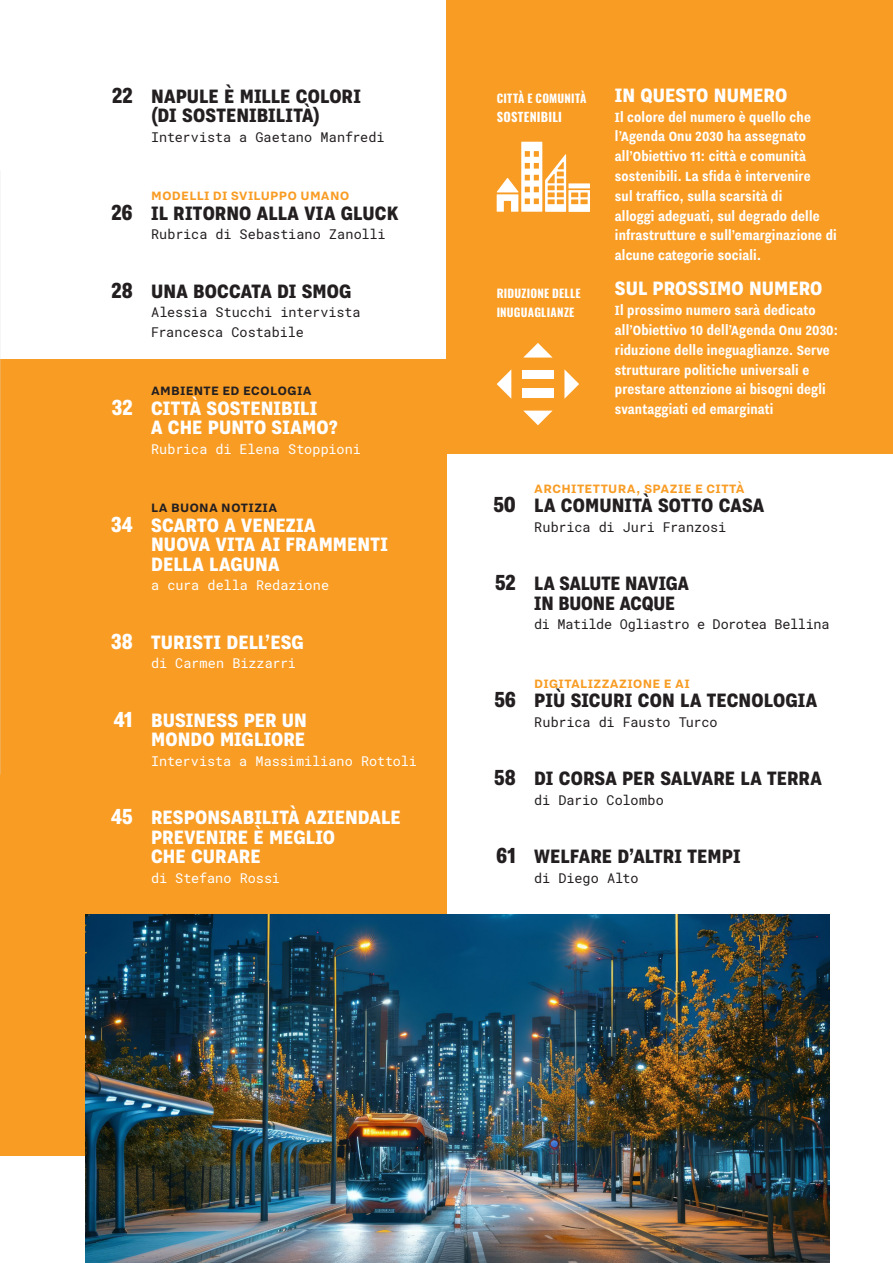
<style>
.page{position:relative;width:893px;height:1263px;background:#fff}
.page>*{position:absolute;margin:0;border:0;box-sizing:border-box;transform-origin:0 0}
.t1{font:800 27px "Nitti Grotesk Cond";color:#231f20}
.t2{font:800 27px "Nitti Grotesk Cond";color:#fff}
.t3{font:800 24px/19.5px "Nitti Grotesk Cond";letter-spacing:.005em;color:#fff}
.t4{font:800 24px/19.5px "Nitti Grotesk Cond";letter-spacing:.005em;color:#231f20}
.t5{font:700 16.5px/19.8px "Nitti Grotesk Cond";letter-spacing:.01em;color:#fff}
.t6{font:700 15px "Nitti Grotesk";letter-spacing:.015em;color:#f89c24}
.t7{font:700 15px "Nitti Grotesk";letter-spacing:.015em;color:#231f20}
.t8{font:13.5px/19.5px "Roboto Mono";letter-spacing:-.01em;color:#231f20}
.t9{font:13.5px "Roboto Mono";letter-spacing:-.005em;color:#fff}
.t10{font:700 12.6px "Oswald";letter-spacing:.02em;color:#fff}
.t11{font:700 11.55px/19.5px "Oswald";letter-spacing:.02em;color:#fff}
</style>
<div class="page">
<div style="left:0;top:359px;width:446px;height:797px;background:#f89c24"></div>
<img style="left:85px;top:914px;width:744px;height:349px">
<div style="left:446px;top:0;width:447px;height:454px;background:#f89c24"></div>
<img style="left:0;top:170px;width:1px;height:604px">
<svg style="left:497px;top:142px;width:93px;height:70px"></svg>
<svg style="left:497px;top:370px;width:14px;height:29px"></svg>
<svg style="left:564px;top:369px;width:15px;height:30px"></svg>
<svg style="left:523px;top:343px;width:30px;height:15px"></svg>
<svg style="left:523px;top:411px;width:29px;height:14px"></svg>
<div style="left:522px;top:370px;width:32px;height:9px;background:#fff"></div>
<div style="left:522px;top:389px;width:32px;height:9px;background:#fff"></div>
<h1 class="t1" style="left:112px;top:80px;width:22px">22</h1>
<h2 class="t4" style="left:151px;top:85px;width:211px">NAPULE È MILLE COLORI (DI SOSTENIBILITÀ)</h2>
<p class="t8" style="left:151px;top:127px;width:235px">Intervista a Gaetano Manfredi</p>
<h1 class="t1" style="left:112px;top:197px;width:23px">26</h1>
<h1 class="t1" style="left:111px;top:275px;width:23px">28</h1>
<p class="t6" style="left:151px;top:188px;width:200px">MODELLI DI SVILUPPO UMANO</p>
<h2 class="t4" style="left:151px;top:202px;width:249px">IL RITORNO ALLA VIA GLUCK</h2>
<p class="t8" style="left:151px;top:224px;width:236px">Rubrica di Sebastiano Zanolli</p>
<h2 class="t4" style="left:151px;top:280px;width:202px">UNA BOCCATA DI SMOG</h2>
<p class="t8" style="left:151px;top:302px;width:211px">Alessia Stucchi intervista<br>Francesca Costabile</p>
<h1 class="t2" style="left:112px;top:392px;width:22px">32</h1>
<p class="t7" style="left:151px;top:383px;width:162px">AMBIENTE ED ECOLOGIA</p>
<h2 class="t3" style="left:151px;top:397px;width:188px">CITTÀ SOSTENIBILI<br>A CHE PUNTO SIAMO?</h2>
<p class="t9" style="left:151px;top:440px;width:211px">Rubrica di Elena Stoppioni</p>
<h1 class="t2" style="left:111px;top:509px;width:23px">34</h1>
<h1 class="t2" style="left:111px;top:626px;width:23px">38</h1>
<h1 class="t2" style="left:114px;top:704px;width:21px">41</h1>
<h1 class="t2" style="left:111px;top:802px;width:23px">45</h1>
<p class="t7" style="left:151px;top:500px;width:128px">LA BUONA NOTIZIA</p>
<h2 class="t3" style="left:151px;top:514px;width:238px">SCARTO A VENEZIA<br>NUOVA VITA AI FRAMMENTI<br>DELLA LAGUNA</h2>
<p class="t9" style="left:151px;top:576px;width:180px">a cura della Redazione</p>
<h2 class="t3" style="left:151px;top:631px;width:154px">TURISTI DELL’ESG</h2>
<p class="t9" style="left:151px;top:654px;width:146px">di Carmen Bizzarri</p>
<h2 class="t3" style="left:151px;top:709px;width:157px">BUSINESS PER UN<br>MONDO MIGLIORE</h2>
<p class="t9" style="left:151px;top:752px;width:267px">Intervista a Massimiliano Rottoli</p>
<h2 class="t3" style="left:151px;top:807px;width:251px">RESPONSABILITÀ AZIENDALE<br>PREVENIRE È MEGLIO<br>CHE CURARE</h2>
<p class="t9" style="left:151px;top:869px;width:130px">di Stefano Rossi</p>
<p class="t11" style="left:497px;top:88px;width:91px">CITTÀ E COMUNITÀ</p>
<p class="t10" style="left:497px;top:107px;width:67px">SOSTENIBILI</p>
<p class="t11" style="left:497px;top:283px;width:86px">RIDUZIONE DELLE<br>INUGUAGLIANZE</p>
<h2 class="t3" style="left:615px;top:84px;width:174px">IN QUESTO NUMERO</h2>
<p class="t5" style="left:615px;top:107px;width:223px">Il colore del numero è quello che l’Agenda Onu 2030 ha assegnato all’Obiettivo 11: città e comunità sostenibili. La sfida è intervenire<br>sul traffico, sulla scarsità di<br>alloggi adeguati, sul degrado delle infrastrutture e sull’emarginazione di alcune categorie sociali.</p>
<h2 class="t3" style="left:615px;top:278px;width:209px">SUL PROSSIMO NUMERO</h2>
<p class="t5" style="left:615px;top:300px;width:225px">Il prossimo numero sarà dedicato all’Obiettivo 10 dell’Agenda Onu 2030: riduzione delle ineguaglianze. Serve strutturare politiche universali e prestare attenzione ai bisogni degli svantaggiati ed emarginati</p>
<h1 class="t1" style="left:493px;top:490px;width:24px">50</h1>
<h1 class="t1" style="left:495px;top:568px;width:22px">52</h1>
<h1 class="t1" style="left:494px;top:685px;width:23px">56</h1>
<h1 class="t1" style="left:494px;top:763px;width:23px">58</h1>
<h1 class="t1" style="left:496px;top:841px;width:21px">61</h1>
<p class="t6" style="left:534px;top:480px;width:212px">ARCHITETTURA, SPAZIE E CITTÀ</p>
<h2 class="t4" style="left:534px;top:495px;width:232px">LA COMUNITÀ SOTTO CASA</h2>
<p class="t8" style="left:534px;top:517px;width:193px">Rubrica di Juri Franzosi</p>
<h2 class="t4" style="left:534px;top:573px;width:156px">LA SALUTE NAVIGA<br>IN BUONE ACQUE</h2>
<p class="t8" style="left:534px;top:614px;width:297px">di Matilde Ogliastro e Dorotea Bellina</p>
<p class="t6" style="left:534px;top:675px;width:157px">DIGITALIZZAZIONE E AI</p>
<h2 class="t4" style="left:534px;top:690px;width:285px">PIÙ SICURI CON LA TECNOLOGIA</h2>
<p class="t8" style="left:534px;top:712px;width:185px">Rubrica di Fausto Turco</p>
<h2 class="t4" style="left:534px;top:768px;width:289px">DI CORSA PER SALVARE LA TERRA</h2>
<p class="t8" style="left:534px;top:790px;width:131px">di Dario Colombo</p>
<h2 class="t4" style="left:534px;top:846px;width:208px">WELFARE D’ALTRI TEMPI</h2>
<p class="t8" style="left:534px;top:868px;width:106px">di Diego Alto</p>
</div>
